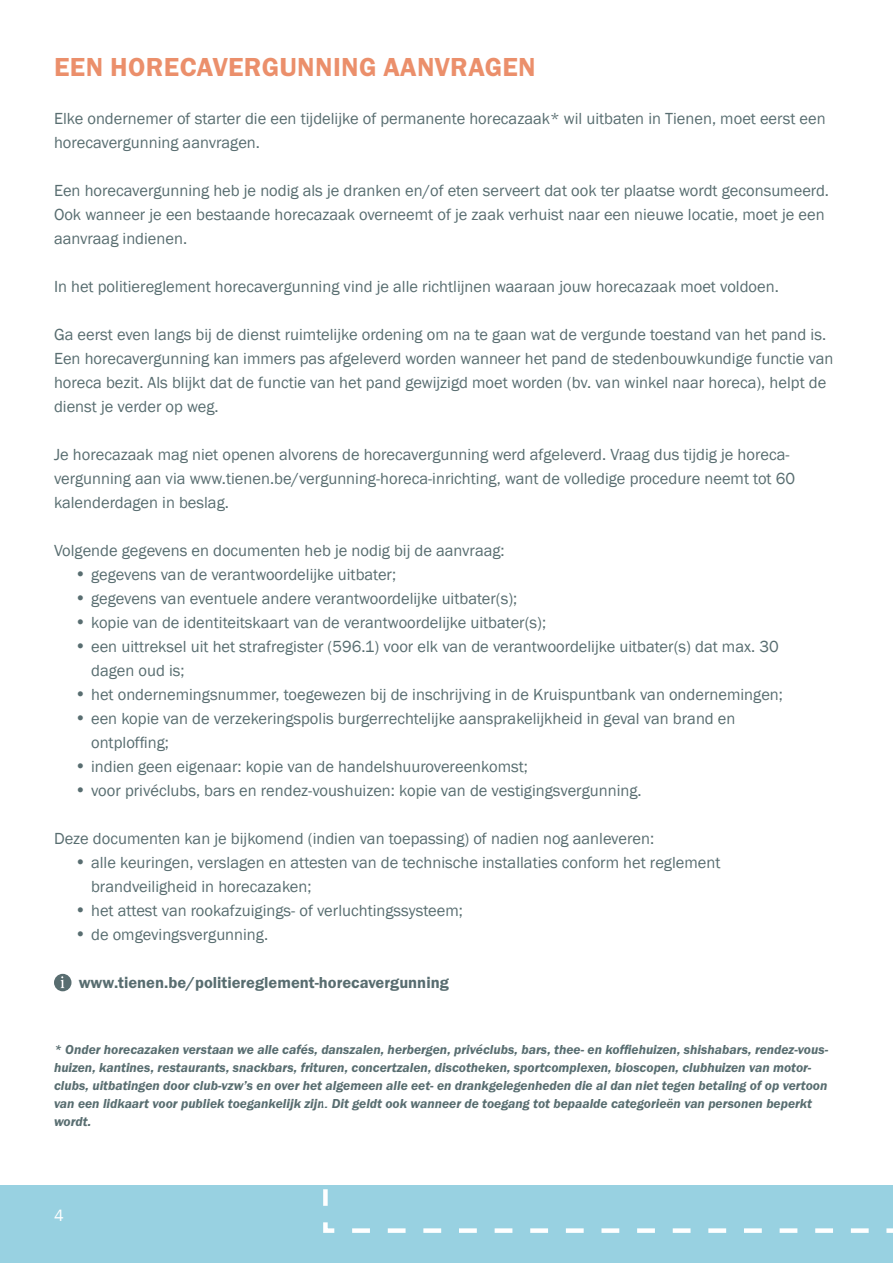
<style>
.page{position:relative;width:893px;height:1263px;background:#fff}
.page>*{position:absolute;margin:0;border:0;box-sizing:border-box;transform-origin:0 0}
.t1{font:600 27px "Franklin Gothic FS";letter-spacing:.015em;color:#eb8f6b}
.t2{font:16.5px/24px "Franklin Gothic";color:#586d70}
.t3{font:600 16.5px "Franklin Gothic FS";color:#586d70}
.t4{font:16.5px "Franklin Gothic";color:#fff}
.t5{font:italic 600 13.5px/18px "Franklin Gothic FS";color:#586d70}
.s1{font-size:18px}
</style>
<div class="page">
<div style="left:0;top:1186px;width:893px;height:77px;background:#98d1e1"></div>
<svg style="left:321px;top:1185px;width:572px;height:48px"></svg>
<div style="left:54px;top:974px;width:18px;height:17px;background:#586d70;border-radius:50%"></div>
<svg style="left:60px;top:976px;width:5px;height:12px"></svg>
<p class="t1" style="left:54px;top:52px;width:483px">EEN HORECAVERGUNNING AANVRAGEN</p>
<p class="t2" style="left:54px;top:107px;width:773px">Elke ondernemer of starter die een tijdelijke of permanente horecazaak* wil uitbaten in Tienen, moet eerst een horecavergunning aanvragen.</p>
<p class="t2" style="left:54px;top:179px;width:777px">Een horecavergunning heb je nodig als je dranken en/of eten serveert dat ook ter plaatse wordt geconsumeerd.<br>Ook wanneer je een bestaande horecazaak overneemt of je zaak verhuist naar een nieuwe locatie, moet je een aanvraag indienen.</p>
<p class="t2" style="left:54px;top:275px;width:726px">In het politiereglement horecavergunning vind je alle richtlijnen waaraan jouw horecazaak moet voldoen.</p>
<p class="t2" style="left:54px;top:323px;width:781px">Ga eerst even langs bij de dienst ruimtelijke ordening om na te gaan wat de vergunde toestand van het pand is.<br>Een horecavergunning kan immers pas afgeleverd worden wanneer het pand de stedenbouwkundige functie van horeca bezit. Als blijkt dat de functie van het pand gewijzigd moet worden (bv. van winkel naar horeca), helpt de dienst je verder op weg.</p>
<p class="t2" style="left:54px;top:443px;width:737px">Je horecazaak mag niet openen alvorens de horecavergunning werd afgeleverd. Vraag dus tijdig je horeca-</p>
<p class="t2" style="left:54px;top:467px;width:742px">vergunning aan via www.tienen.be/vergunning-horeca-inrichting, want de volledige procedure neemt tot 60</p>
<p class="t2" style="left:54px;top:491px;width:176px">kalenderdagen in beslag.</p>
<p class="t2" style="left:54px;top:539px;width:452px">Volgende gegevens en documenten heb je nodig bij de aanvraag:</p>
<p class="t2" style="left:75px;top:563px;width:323px"><span class="s1">•</span> gegevens van de verantwoordelijke uitbater;</p>
<p class="t2" style="left:75px;top:587px;width:444px"><span class="s1">•</span> gegevens van eventuele andere verantwoordelijke uitbater(s);</p>
<p class="t2" style="left:75px;top:611px;width:473px"><span class="s1">•</span> kopie van de identiteitskaart van de verantwoordelijke uitbater(s);</p>
<p class="t2" style="left:75px;top:635px;width:706px"><span class="s1">•</span> een uittreksel uit het strafregister (596.1) voor elk van de verantwoordelijke uitbater(s) dat max. 30</p>
<p class="t2" style="left:91px;top:659px;width:95px">dagen oud is;</p>
<p class="t2" style="left:75px;top:683px;width:710px"><span class="s1">•</span> het ondernemingsnummer, toegewezen bij de inschrijving in de Kruispuntbank van ondernemingen;</p>
<p class="t2" style="left:75px;top:707px;width:662px"><span class="s1">•</span> een kopie van de verzekeringspolis burgerrechtelijke aansprakelijkheid in geval van brand en</p>
<p class="t2" style="left:91px;top:731px;width:79px">ontploffing;</p>
<p class="t2" style="left:75px;top:755px;width:455px"><span class="s1">•</span> indien geen eigenaar: kopie van de handelshuurovereenkomst;</p>
<p class="t2" style="left:75px;top:779px;width:568px"><span class="s1">•</span> voor privéclubs, bars en rendez-voushuizen: kopie van de vestigingsvergunning.</p>
<p class="t2" style="left:54px;top:827px;width:602px">Deze documenten kan je bijkomend (indien van toepassing) of nadien nog aanleveren:</p>
<p class="t2" style="left:75px;top:851px;width:647px"><span class="s1">•</span> alle keuringen, verslagen en attesten van de technische installaties conform het reglement</p>
<p class="t2" style="left:91px;top:875px;width:222px">brandveiligheid in horecazaken;</p>
<p class="t2" style="left:75px;top:899px;width:390px"><span class="s1">•</span> het attest van rookafzuigings- of verluchtingssysteem;</p>
<p class="t2" style="left:75px;top:923px;width:195px"><span class="s1">•</span> de omgevingsvergunning.</p>
<p class="t3" style="left:79px;top:974px;width:372px">www.tienen.be/politiereglement-horecavergunning</p>
<p class="t5" style="left:54px;top:1041px;width:776px">* Onder horecazaken verstaan we alle cafés, danszalen, herbergen, privéclubs, bars, thee- en koffiehuizen, shishabars, rendez-vous&shy;huizen, kantines, restaurants, snackbars, frituren, concertzalen, discotheken, sportcomplexen, bioscopen, clubhuizen van motor&shy;clubs, uitbatingen door club-vzw’s en over het algemeen alle eet- en drankgelegenheden die al dan niet tegen betaling of op vertoon van een lidkaart voor publiek toegankelijk zijn. Dit geldt ook wanneer de toegang tot bepaalde categorieën van personen beperkt wordt.</p>
<p class="t4" style="left:54px;top:1205px;width:11px">4</p>
</div>
